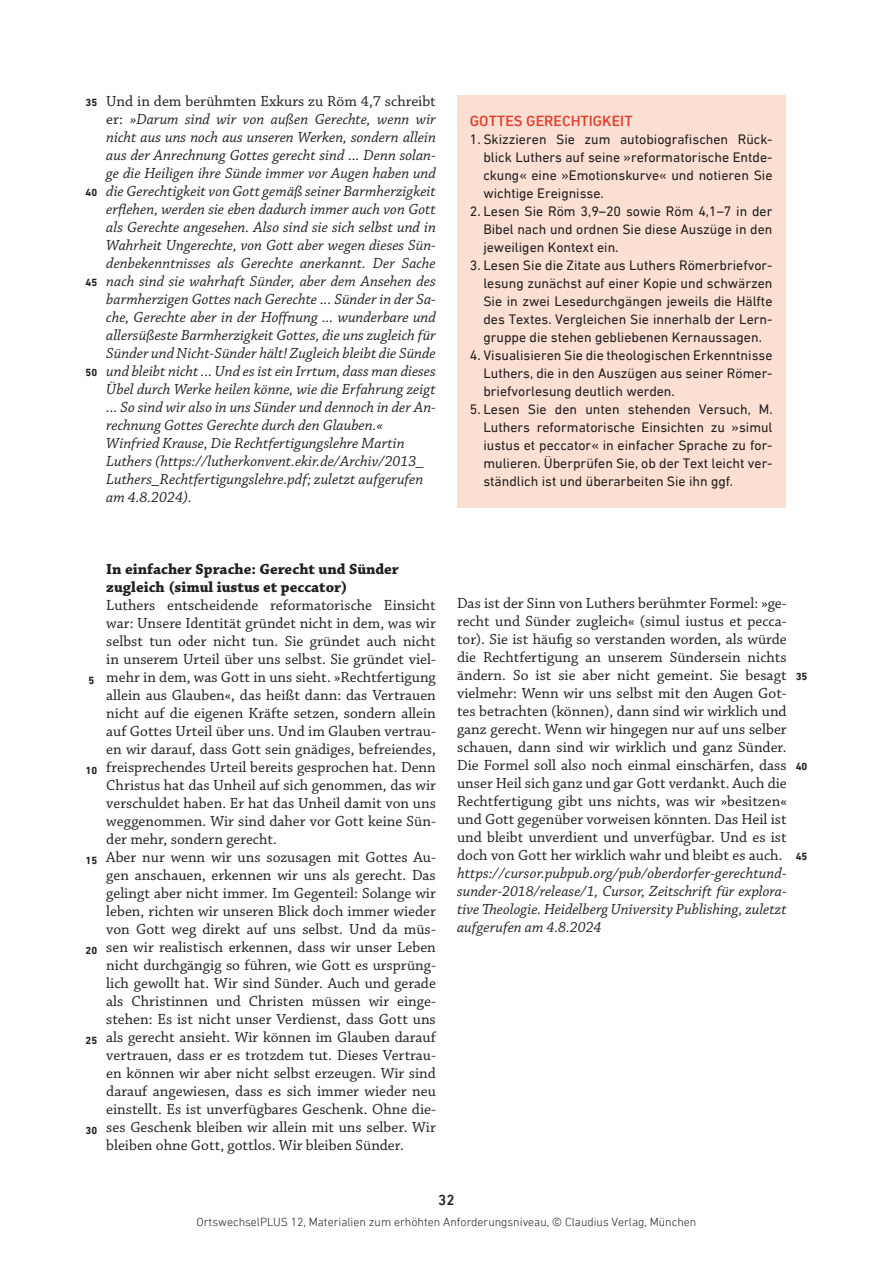
<style>
.page{position:relative;width:893px;height:1263px;background:#fff}
.page>*{position:absolute;margin:0;border:0;box-sizing:border-box;transform-origin:0 0}
.t1{font:15.45px/18px "Chaparral Pro";color:#231f20}
.t2{font:italic 15.45px/18px "Chaparral Pro";color:#231f20}
.t3{font:700 15.45px/18px "Chaparral Pro";color:#231f20}
.t4{font:500 15px "DIN Next LT Pro";color:#e53e30}
.t5{font:500 15px "DIN Next LT Pro";color:#231f20}
.t6{font:13.95px/18px "DIN Next LT Pro";color:#231f20;text-align:justify}
.t7{font:300 12px "DIN Next LT Pro";color:#231f20}
.t8{font:700 10.5px "DIN Next LT Pro";color:#231f20}
.s1{font-style:normal}
</style>
<div class="page">
<div style="left:457px;top:96px;width:328px;height:412px;background:#fbdfd2"></div>
<p class="t8" style="left:86px;top:97px;width:13px">35</p>
<p class="t8" style="left:86px;top:187px;width:13px">40</p>
<p class="t8" style="left:86px;top:277px;width:13px">45</p>
<p class="t8" style="left:86px;top:367px;width:13px">50</p>
<p class="t2" style="left:106px;top:93px;width:331px"><span class="s1">Und in dem berühmten Exkurs zu Röm 4,7 schreibt er:</span> »Darum sind wir von außen Gerechte, wenn wir nicht aus uns noch aus unseren Werken, sondern allein aus der Anrechnung Gottes gerecht sind ... Denn solan&shy;ge die Heiligen ihre Sünde immer vor Augen haben und die Gerechtigkeit von Gott gemäß seiner Barmherzigkeit erflehen, werden sie eben dadurch immer auch von Gott als Gerechte angesehen. Also sind sie sich selbst und in Wahrheit Ungerechte, von Gott aber wegen dieses Sün&shy;denbekenntnisses als Gerechte anerkannt. Der Sache nach sind sie wahrhaft Sünder, aber dem Ansehen des barmherzigen Gottes nach Gerechte ... Sünder in der Sa&shy;che, Gerechte aber in der Hoffnung ... wunderbare und allersüßeste Barmherzigkeit Gottes, die uns zugleich für Sünder und Nicht-Sünder hält! Zugleich bleibt die Sünde und bleibt nicht ... Und es ist ein Irrtum, dass man dieses Übel durch Werke heilen könne, wie die Erfahrung zeigt ... So sind wir also in uns Sünder und dennoch in der An&shy;rechnung Gottes Gerechte durch den Glauben.« Winfried Krause, Die Rechtfertigungslehre Martin Luthers (https://lutherkonvent.ekir.de/Archiv/2013_ Luthers_Rechtfertigungslehre.pdf; zuletzt aufgerufen am 4.8.2024).</p>
<p class="t4" style="left:470px;top:113px;width:164px">GOTTES GERECHTIGKEIT</p>
<p class="t6" style="left:483px;top:131px;width:291px;text-indent:-14px">1. Skizzieren Sie zum autobiografischen Rück&shy;blick Luthers auf seine »reformatorische Entde&shy;ckung« eine »Emotionskurve« und notieren Sie wichtige Ereignisse.</p>
<p class="t6" style="left:483px;top:203px;width:291px;text-indent:-14px">2. Lesen Sie Röm 3,9–20 sowie Röm 4,1–7 in der Bibel nach und ordnen Sie diese Auszüge in den jeweiligen Kontext ein.</p>
<p class="t6" style="left:483px;top:256px;width:291px;text-indent:-14px">3. Lesen Sie die Zitate aus Luthers Römerbriefvor&shy;lesung zunächst auf einer Kopie und schwärzen Sie in zwei Lesedurchgängen jeweils die Hälfte des Textes. Vergleichen Sie innerhalb der Lern&shy;gruppe die stehen gebliebenen Kernaussagen.</p>
<p class="t6" style="left:483px;top:347px;width:291px;text-indent:-14px">4. Visualisieren Sie die theologischen Erkenntnisse Luthers, die in den Auszügen aus seiner Römer&shy;briefvorlesung deutlich werden.</p>
<p class="t6" style="left:483px;top:401px;width:291px;text-indent:-14px">5. Lesen Sie den unten stehenden Versuch, M.<br>Luthers reformatorische Einsichten zu »simul iustus et peccator« in einfacher Sprache zu for&shy;mulieren. Überprüfen Sie, ob der Text leicht ver&shy;ständlich ist und überarbeiten Sie ihn ggf.</p>
<p class="t8" style="left:88px;top:674px;width:7px">5</p>
<p class="t8" style="left:86px;top:764px;width:13px">10</p>
<p class="t8" style="left:86px;top:854px;width:13px">15</p>
<p class="t8" style="left:86px;top:944px;width:13px">20</p>
<p class="t8" style="left:86px;top:1034px;width:13px">25</p>
<p class="t8" style="left:86px;top:1124px;width:13px">30</p>
<p class="t3" style="left:106px;top:561px;width:294px">In einfacher Sprache: Gerecht und Sünder zugleich (simul iustus et peccator)</p>
<p class="t1" style="left:106px;top:597px;width:331px">Luthers entscheidende reformatorische Einsicht war: Unsere Identität gründet nicht in dem, was wir selbst tun oder nicht tun. Sie gründet auch nicht in unserem Urteil über uns selbst. Sie gründet viel&shy;mehr in dem, was Gott in uns sieht. »Rechtfertigung allein aus Glauben«, das heißt dann: das Vertrauen nicht auf die eigenen Kräfte setzen, sondern allein auf Gottes Urteil über uns. Und im Glauben vertrau&shy;en wir darauf, dass Gott sein gnädiges, befreiendes, freisprechendes Urteil bereits gesprochen hat. Denn Christus hat das Unheil auf sich genommen, das wir verschuldet haben. Er hat das Unheil damit von uns weggenommen. Wir sind daher vor Gott keine Sün&shy;der mehr, sondern gerecht.<br>Aber nur wenn wir uns sozusagen mit Gottes Au&shy;gen anschauen, erkennen wir uns als gerecht. Das gelingt aber nicht immer. Im Gegenteil: Solange wir leben, richten wir unseren Blick doch immer wieder von Gott weg direkt auf uns selbst. Und da müs&shy;sen wir realistisch erkennen, dass wir unser Leben nicht durchgängig so führen, wie Gott es ursprüng&shy;lich gewollt hat. Wir sind Sünder. Auch und gerade als Christinnen und Christen müssen wir einge&shy;stehen: Es ist nicht unser Verdienst, dass Gott uns als gerecht ansieht. Wir können im Glauben darauf vertrauen, dass er es trotzdem tut. Dieses Vertrau&shy;en können wir aber nicht selbst erzeugen. Wir sind darauf angewiesen, dass es sich immer wieder neu einstellt. Es ist unverfügbares Geschenk. Ohne die&shy;ses Geschenk bleiben wir allein mit uns selber. Wir bleiben ohne Gott, gottlos. Wir bleiben Sünder.</p>
<p class="t1" style="left:457px;top:595px;width:331px;text-align:justify">Das ist der Sinn von Luthers berühmter Formel: »ge&shy;recht und Sünder zugleich« (simul iustus et pecca&shy;tor). Sie ist häufig so verstanden worden, als würde die Rechtfertigung an unserem Sündersein nichts ändern. So ist sie aber nicht gemeint. Sie besagt vielmehr: Wenn wir uns selbst mit den Augen Got&shy;tes betrachten (können), dann sind wir wirklich und ganz gerecht. Wenn wir hingegen nur auf uns selber schauen, dann sind wir wirklich und ganz Sünder.<br>Die Formel soll also noch einmal einschärfen, dass unser Heil sich ganz und gar Gott verdankt. Auch die Rechtfertigung gibt uns nichts, was wir »besitzen« und Gott gegenüber vorweisen könnten. Das Heil ist und bleibt unverdient und unverfügbar. Und es ist doch von Gott her wirklich wahr und bleibt es auch.</p>
<p class="t2" style="left:457px;top:865px;width:331px;text-align:justify">https://cursor.pubpub.org/pub/oberdorfer-gerechtund&shy;sunder-2018/release/1, Cursor, Zeitschrift für explora&shy;tive Theologie. Heidelberg University Publishing, zuletzt aufgerufen am 4.8.2024</p>
<p class="t8" style="left:796px;top:671px;width:13px">35</p>
<p class="t8" style="left:796px;top:761px;width:13px">40</p>
<p class="t8" style="left:796px;top:851px;width:13px">45</p>
<p class="t5" style="left:438px;top:1191px;width:18px">32</p>
<p class="t7" style="left:197px;top:1215px;width:501px">OrtswechselPLUS 12, Materialien zum erhöhten Anforderungsniveau, © Claudius Verlag, München</p>
</div>
